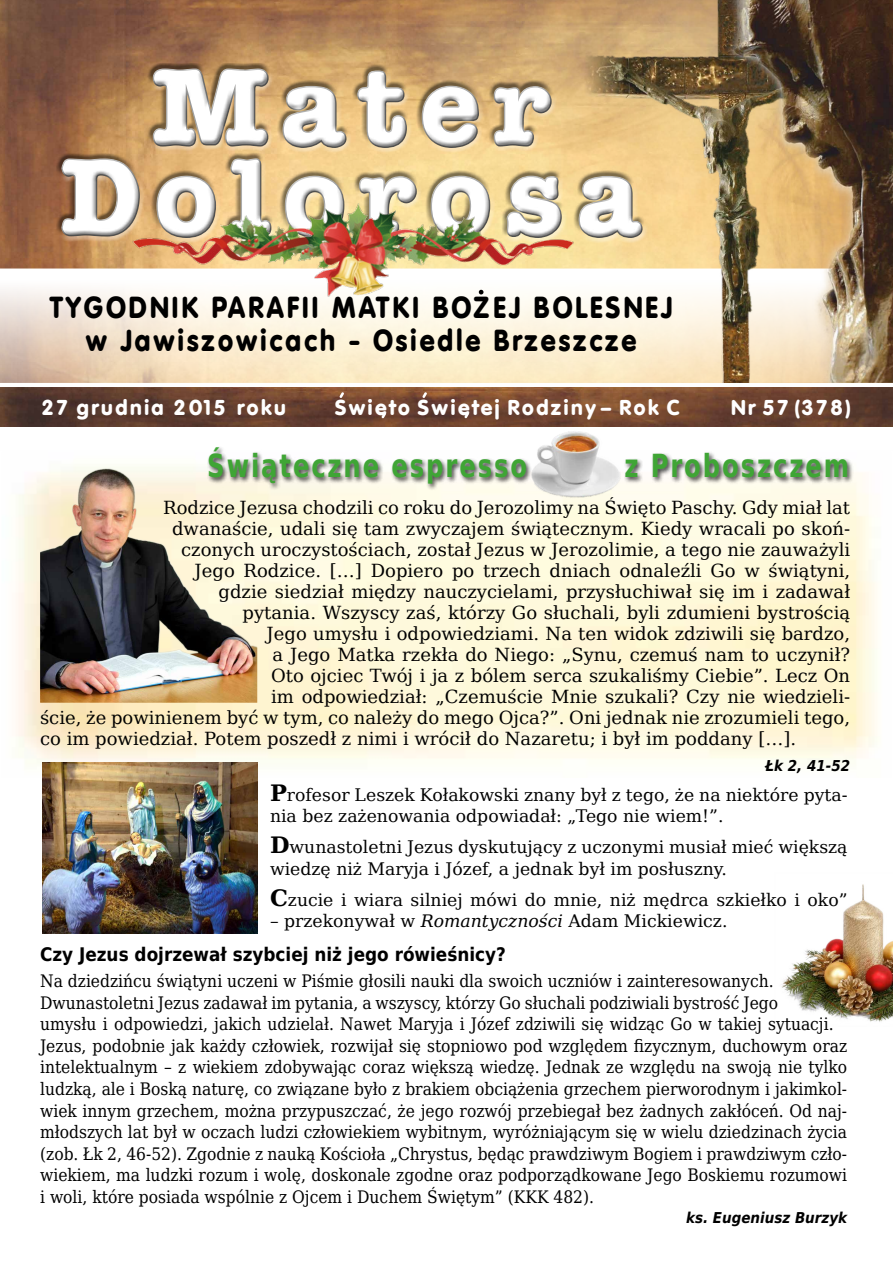
<style>
.page{position:relative;width:893px;height:1263px;background:#fff}
.page>*{position:absolute;margin:0;border:0;box-sizing:border-box;transform-origin:0 0}
.t1{font:700 108px/90px "Memorandum";letter-spacing:.125em;color:#fff;text-align:center}
.t2{font:700 31.8px "DejaVu Sans Condensed";letter-spacing:.07em;color:#3fa535;scale:.85 1}
.t3{font:700 29.7px/32.4px "Vogue";letter-spacing:.12em;color:#000;text-align:center;scale:.91 1}
.t4{font:700 21px "Vogue";letter-spacing:.125em;color:#fff}
.t5{font:700 18.75px "DejaVu Sans Condensed";color:#000}
.t6{font:18px "DejaVu Serif";color:#000}
.t7{font:17.25px/21.6px "DejaVu Serif Condensed";color:#000}
.t8{font:17.25px/20.7px "DejaVu Serif";color:#000}
.t9{font:italic 700 15px "DejaVu Sans Condensed";color:#000}
.s1{font-weight:700;font-size:22.5px}
.s2{font-style:italic}
</style>
<div class="page">
<img style="left:781px;top:884px;width:112px;height:138px">
<img style="left:16px;top:473px;width:862px;height:303px">
<img style="left:0;top:0;width:578px;height:268px">
<svg style="left:0;top:268px;width:893px;height:115px;background:#f6e9d3"></svg>
<img style="left:578px;top:0;width:149px;height:382px">
<img style="left:727px;top:0;width:166px;height:382px">
<div style="left:55px;top:63px;width:591px;height:174px;background:#fff;opacity:.5"></div>
<div style="left:58px;top:69px;width:590px;height:175px;background:#000;opacity:.5"></div>
<img style="left:531px;top:431px;width:93px;height:68px">
<div style="left:207px;top:445px;width:647px;height:46px;background:#000;opacity:.75"></div>
<img style="left:0;top:387px;width:893px;height:40px">
<img style="left:40px;top:457px;width:217px;height:246px">
<svg style="left:340px;top:392px;width:4px;height:6px"></svg>
<svg style="left:382px;top:412px;width:4px;height:6px"></svg>
<svg style="left:423px;top:392px;width:4px;height:6px"></svg>
<svg style="left:465px;top:412px;width:4px;height:6px"></svg>
<img style="left:43px;top:762px;width:214px;height:171px">
<img style="left:130px;top:203px;width:446px;height:100px">
<svg style="left:479px;top:290px;width:4px;height:4px"></svg>
<h1 class="t1" style="left:61px;top:62px;width:582px">Mater<br>Dolorosa</h1>
<h3 class="t3" style="left:50px;top:291px;width:685px">TYGODNIK PARAFII MATKI BOZEJ BOLESNEJ w Jawiszowicach - Osiedle Brzeszcze</h3>
<p class="t4" style="left:43px;top:395px;width:245px">27 grudnia 2015 roku</p>
<p class="t4" style="left:335px;top:395px;width:346px">Swieto Swietej Rodziny – Rok C</p>
<p class="t4" style="left:731px;top:395px;width:121px">Nr 57 (378)</p>
<h2 class="t2" style="left:207px;top:440px;width:378px">Świąteczne espresso</h2>
<h2 class="t2" style="left:624px;top:440px;width:266px">z Proboszczem</h2>
<p class="t6" style="left:163px;top:494px;width:689px">Rodzice Jezusa chodzili co roku do Jerozolimy na Święto Paschy. Gdy miał lat</p>
<p class="t6" style="left:172px;top:515px;width:679px">dwanaście, udali się tam zwyczajem świątecznym. Kiedy wracali po skoń-</p>
<p class="t6" style="left:181px;top:536px;width:671px">czonych uroczystościach, został Jezus w Jerozolimie, a tego nie zauważyli</p>
<p class="t6" style="left:195px;top:557px;width:657px">Jego Rodzice. […] Dopiero po trzech dniach odnaleźli Go w świątyni,</p>
<p class="t6" style="left:219px;top:578px;width:633px">gdzie siedział między nauczycielami, przysłuchiwał się im i zadawał</p>
<p class="t6" style="left:243px;top:599px;width:609px">pytania. Wszyscy zaś, którzy Go słuchali, byli zdumieni bystrością</p>
<p class="t6" style="left:267px;top:620px;width:585px">Jego umysłu i odpowiedziami. Na ten widok zdziwili się bardzo,</p>
<p class="t6" style="left:273px;top:641px;width:579px">a Jego Matka rzekła do Niego: „Synu, czemuś nam to uczynił?</p>
<p class="t6" style="left:271px;top:662px;width:581px">Oto ojciec Twój i ja z bólem serca szukaliśmy Ciebie”. Lecz On</p>
<p class="t6" style="left:271px;top:683px;width:581px">im odpowiedział: „Czemuście Mnie szukali? Czy nie wiedzieli-</p>
<p class="t6" style="left:40px;top:704px;width:812px">ście, że powinienem być w tym, co należy do mego Ojca?”. Oni jednak nie zrozumieli tego,</p>
<p class="t6" style="left:40px;top:725px;width:757px">co im powiedział. Potem poszedł z nimi i wrócił do Nazaretu; i był im poddany […].</p>
<p class="t9" style="left:765px;top:754px;width:86px">Łk 2, 41-52</p>
<p class="t8" style="left:270px;top:784px;width:579px"><span class="s1">P</span>rofesor Leszek Kołakowski znany był z tego, że na niektóre pyta&shy;nia bez zażenowania odpowiadał: „Tego nie wiem!”.</p>
<p class="t8" style="left:270px;top:836px;width:579px;line-height:21.6px"><span class="s1">D</span>wunastoletni Jezus dyskutujący z uczonymi musiał mieć większą wiedzę niż Maryja i Józef, a jednak był im posłuszny.</p>
<p class="t8" style="left:270px;top:889px;width:579px"><span class="s1">C</span>zucie i wiara silniej mówi do mnie, niż mędrca szkiełko i oko”</p>
<p class="t8" style="left:270px;top:910px;width:459px">– przekonywał w <span class="s2">Romantyczności</span> Adam Mickiewicz.</p>
<p class="t5" style="left:40px;top:939px;width:467px">Czy Jezus dojrzewał szybciej niż jego rówieśnicy?</p>
<p class="t7" style="left:40px;top:970px;width:809px">Na dziedzińcu świątyni uczeni w Piśmie głosili nauki dla swoich uczniów i zainteresowanych.<br>Dwunastoletni Jezus zadawał im pytania, a wszyscy, którzy Go słuchali podziwiali bystrość Jego<br>umysłu i odpowiedzi, jakich udzielał. Nawet Maryja i Józef zdziwili się widząc Go w takiej sytuacji.<br>Jezus, podobnie jak każdy człowiek, rozwijał się stopniowo pod względem fizycznym, duchowym oraz intelektualnym – z wiekiem zdobywając coraz większą wiedzę. Jednak ze względu na swoją nie tylko ludzką, ale i Boską naturę, co związane było z brakiem obciążenia grzechem pierworodnym i jakimkol&shy;wiek innym grzechem, można przypuszczać, że jego rozwój przebiegał bez żadnych zakłóceń. Od naj&shy;młodszych lat był w oczach ludzi człowiekiem wybitnym, wyróżniającym się w wielu dziedzinach życia (zob. Łk 2, 46-52). Zgodnie z nauką Kościoła „Chrystus, będąc prawdziwym Bogiem i prawdziwym czło&shy;wiekiem, ma ludzki rozum i wolę, doskonale zgodne oraz podporządkowane Jego Boskiemu rozumowi i woli, które posiada wspólnie z Ojcem i Duchem Świętym” (KKK 482).</p>
<p class="t9" style="left:686px;top:1206px;width:163px">ks. Eugeniusz Burzyk</p>
</div>
